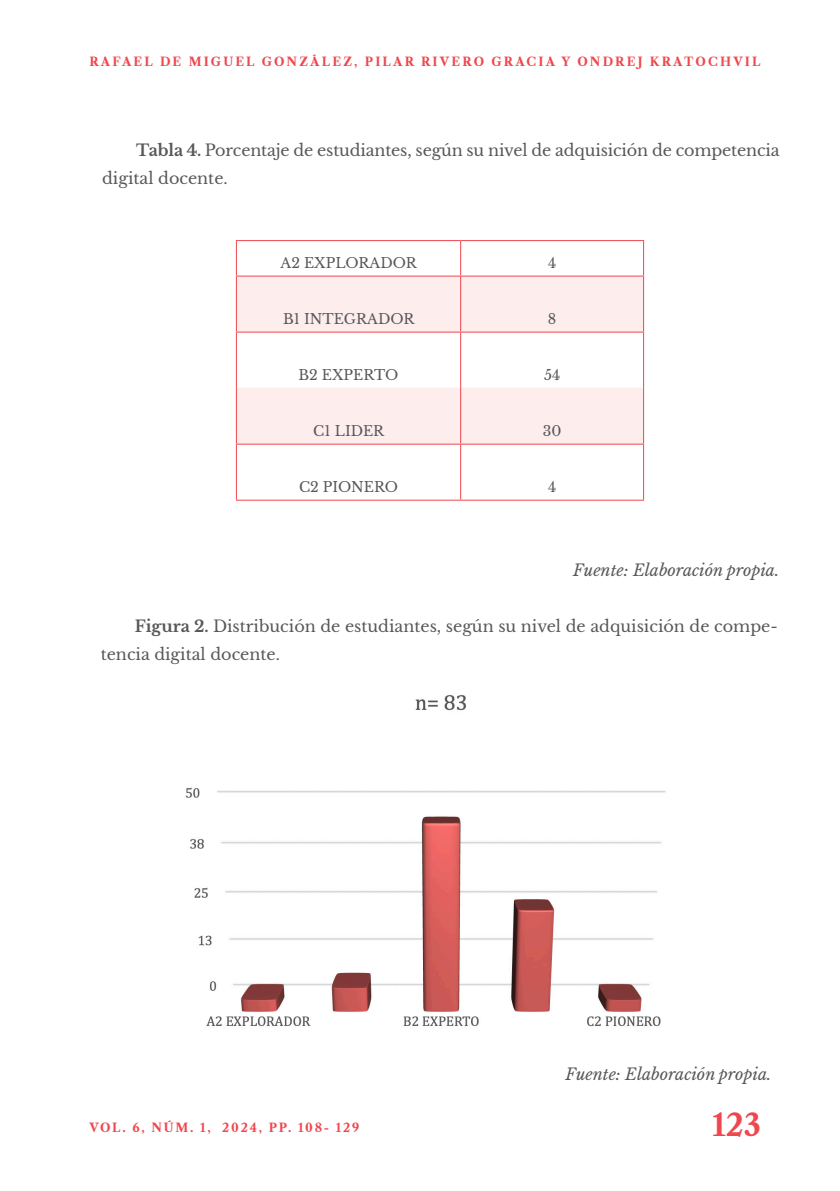
<style>
.page{position:relative;width:840px;height:1191px;background:#fff}
.page>*{position:absolute;margin:0;border:0;box-sizing:border-box;transform-origin:0 0}
.t1{font:700 30px "Libre Caslon Text";color:#f0474e}
.t2{font:16px/28px "Libre Baskerville";color:#57585a}
.t3{font:italic 16px "Libre Baskerville";color:#57585a}
.t4{font:14px "Libre Baskerville";color:#57585a}
.t5{font:700 12px "Libre Caslon Text";letter-spacing:.18em;color:#f0474e}
.t6{font:700 12px "Libre Caslon Text";letter-spacing:.15em;color:#f0474e}
.s1{font-weight:700}
</style>
<div class="page">
<svg style="left:237px;top:277px;width:405px;height:167px;fill:#fdeded"></svg>
<hr style="left:460px;top:240px;width:183px;height:1px;background:#f0474e">
<hr style="left:642px;top:241px;width:1px;height:35px;background:#f0474e">
<hr style="left:237px;top:388px;width:223px;height:1px;background:#fdeded">
<hr style="left:461px;top:388px;width:181px;height:1px;background:#fdeded">
<hr style="left:236px;top:276px;width:224px;height:1px;background:#f0474e">
<hr style="left:460px;top:276px;width:183px;height:1px;background:#f0474e">
<hr style="left:642px;top:277px;width:1px;height:55px;background:#f0474e">
<hr style="left:236px;top:332px;width:224px;height:1px;background:#f0474e">
<hr style="left:460px;top:332px;width:183px;height:1px;background:#f0474e">
<hr style="left:642px;top:333px;width:1px;height:55px;background:#f0474e">
<hr style="left:642px;top:388px;width:1px;height:56px;background:#f0474e">
<hr style="left:236px;top:444px;width:224px;height:1px;background:#f0474e">
<hr style="left:460px;top:444px;width:183px;height:1px;background:#f0474e">
<hr style="left:642px;top:445px;width:1px;height:55px;background:#f0474e">
<hr style="left:460px;top:500px;width:183px;height:1px;background:#f0474e">
<hr style="left:236px;top:240px;width:224px;height:1px;background:#f0474e">
<hr style="left:236px;top:241px;width:1px;height:35px;background:#f0474e">
<hr style="left:460px;top:241px;width:1px;height:35px;background:#f0474e">
<hr style="left:236px;top:277px;width:1px;height:55px;background:#f0474e">
<hr style="left:460px;top:277px;width:1px;height:55px;background:#f0474e">
<hr style="left:236px;top:333px;width:1px;height:55px;background:#f0474e">
<hr style="left:460px;top:333px;width:1px;height:55px;background:#f0474e">
<hr style="left:236px;top:388px;width:1px;height:56px;background:#f0474e">
<hr style="left:460px;top:388px;width:1px;height:56px;background:#f0474e">
<hr style="left:236px;top:445px;width:1px;height:55px;background:#f0474e">
<hr style="left:460px;top:445px;width:1px;height:55px;background:#f0474e">
<hr style="left:236px;top:500px;width:224px;height:1px;background:#f0474e">
<img style="left:185px;top:694px;width:481px;height:333px">
<p class="t5" style="left:89px;top:54px;width:672px">RAFAEL DE MIGUEL GONZÁLEZ, PILAR RIVERO GRACIA Y ONDREJ KRATOCHVIL</p>
<p class="t2" style="left:102px;top:136px;width:678px;text-indent:34px"><span class="s1">Tabla 4.</span> Porcentaje de estudiantes, según su nivel de adquisición de competencia digital docente.</p>
<p class="t4" style="left:280px;top:254px;width:138px">A2 EXPLORADOR</p>
<p class="t4" style="left:547px;top:254px;width:10px">4</p>
<p class="t4" style="left:283px;top:310px;width:133px">B1 INTEGRADOR</p>
<p class="t4" style="left:547px;top:310px;width:10px">8</p>
<p class="t4" style="left:298px;top:366px;width:101px">B2 EXPERTO</p>
<p class="t4" style="left:543px;top:366px;width:18px">54</p>
<p class="t4" style="left:313px;top:422px;width:72px">C1 LIDER</p>
<p class="t4" style="left:542px;top:422px;width:20px">30</p>
<p class="t4" style="left:299px;top:478px;width:100px">C2 PIONERO</p>
<p class="t4" style="left:547px;top:478px;width:10px">4</p>
<p class="t3" style="left:573px;top:560px;width:207px">Fuente: Elaboración propia.</p>
<p class="t2" style="left:101px;top:612px;width:678px;text-indent:34px"><span class="s1">Figura 2.</span> Distribución de estudiantes, según su nivel de adquisición de compe&shy;tencia digital docente.</p>
<p class="t3" style="left:565px;top:1064px;width:207px">Fuente: Elaboración propia.</p>
<p class="t6" style="left:89px;top:1120px;width:271px">VOL. 6, NÚM. 1, 2024, PP. 108- 129</p>
<h1 class="t1" style="left:711px;top:1107px;width:50px">123</h1>
</div>
